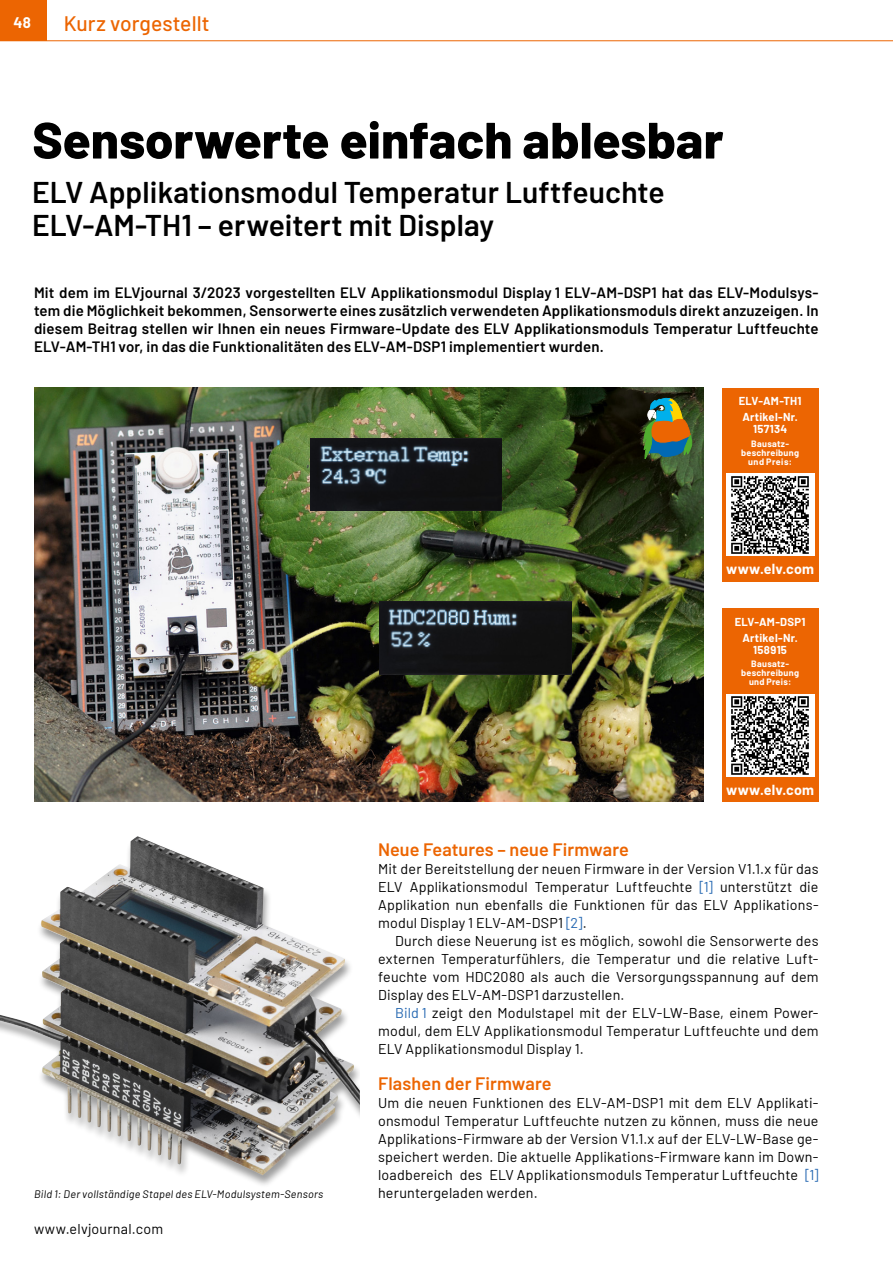
<style>
.page{position:relative;width:893px;height:1263px;background:#fff}
.page>*{position:absolute;margin:0;border:0;box-sizing:border-box;transform-origin:0 0}
.Hauptzeile{font:800 51px "Barlow";color:#000}
.Gerätename{font:600 30px "Barlow";color:#000}
.t1{font:500 21px "Barlow";letter-spacing:.005em;color:#ec6502}
.ZZ{font:600 18px "Barlow";letter-spacing:.005em;color:#ec6502}
.Einleitung{font:600 15px/18px "Barlow";letter-spacing:.015em;color:#000;text-align:justify}
.t2{font:700 15px "Barlow";color:#fff}
.Fließtext_Neuer_Absa{font:14.25px/18px "Barlow";letter-spacing:.015em;color:#000;text-align:justify}
.Fließtext_Neue_Zeile{font:14.25px/18px "Barlow";letter-spacing:.015em;color:#000;text-align:justify}
.t3{font:700 14.25px "Barlow";letter-spacing:.015em;color:#fff}
.t4{font:700 11.25px "Barlow";letter-spacing:.025em;color:#fff}
.Bildunterschrift{font:italic 10.8px "Barlow";letter-spacing:.025em;color:#000}
.t5{font:700 9px "Barlow";letter-spacing:.035em;color:#fff}
.s1{color:#2769b2}
</style>
<div class="page">
<div style="left:0;top:0;width:47px;height:40px;background:#ec6502"></div>
<hr style="left:0;top:40px;width:893px;height:1px;background:#ec6502">
<img style="left:34px;top:388px;width:670px;height:414px">
<svg style="left:643px;top:398px;width:50px;height:62px;background:#64734b"></svg>
<div style="left:722px;top:388px;width:97px;height:193px;background:#ec6502"></div>
<div style="left:726px;top:473px;width:89px;height:83px;background:#fff"></div>
<img style="left:731px;top:476px;width:78px;height:78px">
<img style="left:310px;top:439px;width:192px;height:72px">
<img style="left:380px;top:602px;width:191px;height:72px">
<div style="left:722px;top:608px;width:97px;height:194px;background:#ec6502"></div>
<div style="left:726px;top:694px;width:89px;height:83px;background:#fff"></div>
<img style="left:731px;top:696px;width:78px;height:79px">
<div style="left:0;top:836px;width:360px;height:391px;background:#000;opacity:.4"></div>
<img style="left:0;top:836px;width:178px;height:324px">
<p class="t2" style="left:13px;top:11px;width:19px">48</p>
<h3 class="t1" style="left:64px;top:8px;width:147px">Kurz vorgestellt</h3>
<p class="Hauptzeile" style="left:32px;top:102px;width:693px">Sensorwerte einfach ablesbar</p>
<p class="Gerätename" style="left:32px;top:170px;width:634px">ELV Applikationsmodul Temperatur Luftfeuchte</p>
<p class="Gerätename" style="left:32px;top:203px;width:463px">ELV-AM-TH1 – erweitert mit Display</p>
<p class="Einleitung" style="left:34px;top:282px;width:786px">Mit dem im ELVjournal 3/2023 vorgestellten ELV Applikationsmodul Display 1 ELV-AM-DSP1 hat das ELV-Modulsys&shy;tem die Möglichkeit bekommen, Sensorwerte eines zusätzlich verwendeten Applikationsmoduls direkt anzuzeigen. In diesem Beitrag stellen wir Ihnen ein neues Firmware-Update des ELV Applikationsmoduls Temperatur Luftfeuchte ELV-AM-TH1 vor, in das die Funktionalitäten des ELV-AM-DSP1 implementiert wurden.</p>
<p class="t4" style="left:739px;top:393px;width:64px">ELV-AM-TH1</p>
<p class="t4" style="left:742px;top:409px;width:57px">Artikel-Nr.</p>
<p class="t4" style="left:753px;top:421px;width:36px">157134</p>
<p class="t5" style="left:751px;top:437px;width:39px">Bausatz-</p>
<p class="t5" style="left:741px;top:446px;width:59px">beschreibung</p>
<p class="t5" style="left:748px;top:455px;width:45px">und Preis:</p>
<p class="t3" style="left:726px;top:559px;width:89px">www.elv.com</p>
<p class="t4" style="left:735px;top:613px;width:72px">ELV-AM-DSP1</p>
<p class="t4" style="left:742px;top:630px;width:57px">Artikel-Nr.</p>
<p class="t4" style="left:753px;top:642px;width:35px">158915</p>
<p class="t5" style="left:751px;top:657px;width:39px">Bausatz-</p>
<p class="t5" style="left:741px;top:666px;width:59px">beschreibung</p>
<p class="t5" style="left:749px;top:675px;width:44px">und Preis:</p>
<p class="t3" style="left:726px;top:779px;width:89px">www.elv.com</p>
<p class="ZZ" style="left:378px;top:836px;width:252px">Neue Features – neue Firmware</p>
<p class="Fließtext_Neuer_Absa" style="left:378px;top:859px;width:442px">Mit der Bereitstellung der neuen Firmware in der Version V1.1.x für das ELV Applikationsmodul Temperatur Luftfeuchte <span class="s1">[1]</span> unterstützt die Applikation nun ebenfalls die Funktionen für das ELV Applikations&shy;modul Display 1 ELV-AM-DSP1 <span class="s1">[2]</span>.</p>
<p class="Fließtext_Neue_Zeile" style="left:378px;top:931px;width:442px;text-indent:17px">Durch diese Neuerung ist es möglich, sowohl die Sensorwerte des externen Temperaturfühlers, die Temperatur und die relative Luft&shy;feuchte vom HDC2080 als auch die Versorgungsspannung auf dem Display des ELV-AM-DSP1 darzustellen.</p>
<p class="Fließtext_Neue_Zeile" style="left:378px;top:1003px;width:442px;text-indent:17px"><span class="s1">Bild 1</span> zeigt den Modulstapel mit der ELV-LW-Base, einem Power&shy;modul, dem ELV Applikationsmodul Temperatur Luftfeuchte und dem ELV Applikationsmodul Display 1.</p>
<p class="ZZ" style="left:378px;top:1070px;width:175px">Flashen der Firmware</p>
<p class="Fließtext_Neuer_Absa" style="left:378px;top:1093px;width:442px">Um die neuen Funktionen des ELV-AM-DSP1 mit dem ELV Applikati&shy;onsmodul Temperatur Luftfeuchte nutzen zu können, muss die neue Applikations-Firmware ab der Version V1.1.x auf der ELV-LW-Base ge&shy;speichert werden. Die aktuelle Applikations-Firmware kann im Down&shy;loadbereich des ELV Applikationsmoduls Temperatur Luftfeuchte <span class="s1">[1]</span></p>
<p class="Bildunterschrift" style="left:34px;top:1186px;width:291px">Bild 1: Der vollständige Stapel des ELV-Modulsystem-Sensors</p>
<p class="Fließtext_Neuer_Absa" style="left:378px;top:1183px;width:161px">heruntergeladen werden.</p>
<p class="Fließtext_Neuer_Absa" style="left:34px;top:1219px;width:131px">www.elvjournal.com</p>
</div>
